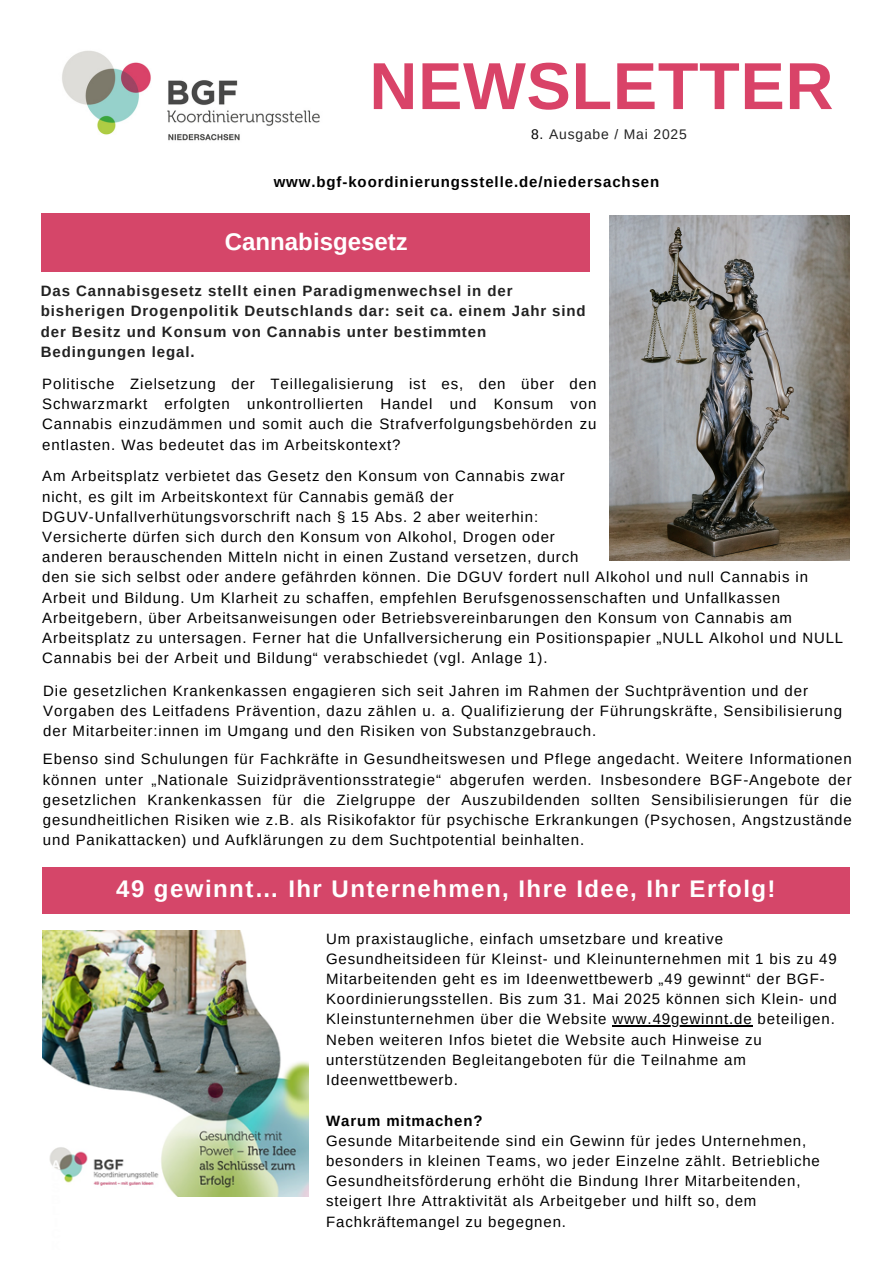
<style>
.page{position:relative;width:894px;height:1264px;background:#fff}
.page>*{position:absolute;margin:0;border:0;box-sizing:border-box;transform-origin:0 0}
.t1{font:700 66.45px "Arimo";letter-spacing:.01em;color:#d94368}
.t2{font:700 24px "Arimo";letter-spacing:.06em;color:#fff}
.t3{font:700 24px "Arimo";color:#fff}
.t4{font:15px/20.2px "Arimo";letter-spacing:.06em;color:#000}
.t5{font:700 15px/20.2px "Arimo";letter-spacing:.06em;color:#222}
.t6{font:700 15px "Arimo";letter-spacing:.06em;color:#000}
.t7{font:13.95px "Arimo";letter-spacing:.06em;color:#222}
.t8{font:700 12.6px "Arimo";color:#fdfdfd}
.s1{color:#000}
</style>
<div class="page">
<img style="left:62px;top:50px;width:258px;height:91px">
<div style="left:41px;top:214px;width:548px;height:58px;background:#d54669"></div>
<div style="left:42px;top:866px;width:807px;height:47px;background:#d54669"></div>
<img style="left:43px;top:930px;width:265px;height:266px">
<img style="left:609px;top:216px;width:240px;height:344px">
<hr style="left:612px;top:1025px;width:140px;height:1px;background:#000">
<h4 class="t1" style="left:369px;top:49px;width:465px">NEWSLETTER</h4>
<h4 class="t7" style="left:531px;top:127px;width:157px"><span class="s1">8.</span> Ausgabe / Mai 2025</h4>
<h3 class="t6" style="left:273px;top:174px;width:387px">www.bgf-koordinierungsstelle.de/niedersachsen</h3>
<h4 class="t3" style="left:225px;top:228px;width:185px">Cannabisgesetz</h4>
<h2 class="t5" style="left:41px;top:281px;width:546px">Das Cannabisgesetz stellt einen Paradigmenwechsel in der bisherigen Drogenpolitik Deutschlands dar: seit ca. einem Jahr sind der Besitz und Konsum von Cannabis unter bestimmten Bedingungen legal.</h2>
<h4 class="t4" style="left:42px;top:373px;width:555px;text-align:justify">Politische Zielsetzung der Teillegalisierung ist es, den über den Schwarzmarkt erfolgten unkontrollierten Handel und Konsum von Cannabis einzudämmen und somit auch die Strafverfolgungsbehörden zu entlasten. Was bedeutet das im Arbeitskontext?</h4>
<h2 class="t4" style="left:42px;top:466px;width:802px">Am Arbeitsplatz verbietet das Gesetz den Konsum von Cannabis zwar<br>nicht, es gilt im Arbeitskontext für Cannabis gemäß der<br>DGUV-Unfallverhütungsvorschrift nach § 15 Abs. 2 aber weiterhin:<br>Versicherte dürfen sich durch den Konsum von Alkohol, Drogen oder<br>anderen berauschenden Mitteln nicht in einen Zustand versetzen, durch<br>den sie sich selbst oder andere gefährden können. Die DGUV fordert null Alkohol und null Cannabis in Arbeit und Bildung. Um Klarheit zu schaffen, empfehlen Berufsgenossenschaften und Unfallkassen Arbeitgebern, über Arbeitsanweisungen oder Betriebsvereinbarungen den Konsum von Cannabis am Arbeitsplatz zu untersagen. Ferner hat die Unfallversicherung ein Positionspapier „NULL Alkohol und NULL</h2>
<p class="t4" style="left:42px;top:647px;width:506px">Cannabis bei der Arbeit und Bildung“ verabschiedet (vgl. Anlage 1).</p>
<p class="t4" style="left:43px;top:680px;width:800px">Die gesetzlichen Krankenkassen engagieren sich seit Jahren im Rahmen der Suchtprävention und der<br>Vorgaben des Leitfadens Prävention, dazu zählen u. a. Qualifizierung der Führungskräfte, Sensibilisierung der Mitarbeiter:innen im Umgang und den Risiken von Substanzgebrauch.</p>
<h1 class="t4" style="left:43px;top:749px;width:810px;text-align:justify">Ebenso sind Schulungen für Fachkräfte in Gesundheitswesen und Pflege angedacht. Weitere Informationen können unter „Nationale Suizidpräventionsstrategie“ abgerufen werden. Insbesondere BGF-Angebote der gesetzlichen Krankenkassen für die Zielgruppe der Auszubildenden sollten Sensibilisierungen für die gesundheitlichen Risiken wie z.B. als Risikofaktor für psychische Erkrankungen (Psychosen, Angstzustände und Panikattacken) und Aufklärungen zu dem Suchtpotential beinhalten.</h1>
<h4 class="t2" style="left:116px;top:875px;width:660px">49 gewinnt… Ihr Unternehmen, Ihre Idee, Ihr Erfolg!</h4>
<p class="t8" style="left:52px;top:1157px;width:11px">A</p>
<h4 class="t4" style="left:326px;top:928px;width:512px">Um praxistaugliche, einfach umsetzbare und kreative Gesundheitsideen für Kleinst- und Kleinunternehmen mit 1 bis zu 49<br>Mitarbeitenden geht es im Ideenwettbewerb „49 gewinnt“ der BGF-Koordinierungsstellen. Bis zum 31. Mai 2025 können sich Klein- und Kleinstunternehmen über die Website www.49gewinnt.de beteiligen.<br>Neben weiteren Infos bietet die Website auch Hinweise zu unterstützenden Begleitangeboten für die Teilnahme am Ideenwettbewerb.</h4>
<p class="t6" style="left:326px;top:1111px;width:158px">Warum mitmachen?</p>
<p class="t4" style="left:326px;top:1130px;width:495px">Gesunde Mitarbeitende sind ein Gewinn für jedes Unternehmen, besonders in kleinen Teams, wo jeder Einzelne zählt. Betriebliche Gesundheitsförderung erhöht die Bindung Ihrer Mitarbeitenden, steigert Ihre Attraktivität als Arbeitgeber und hilft so, dem Fachkräftemangel zu begegnen.</p>
</div>
